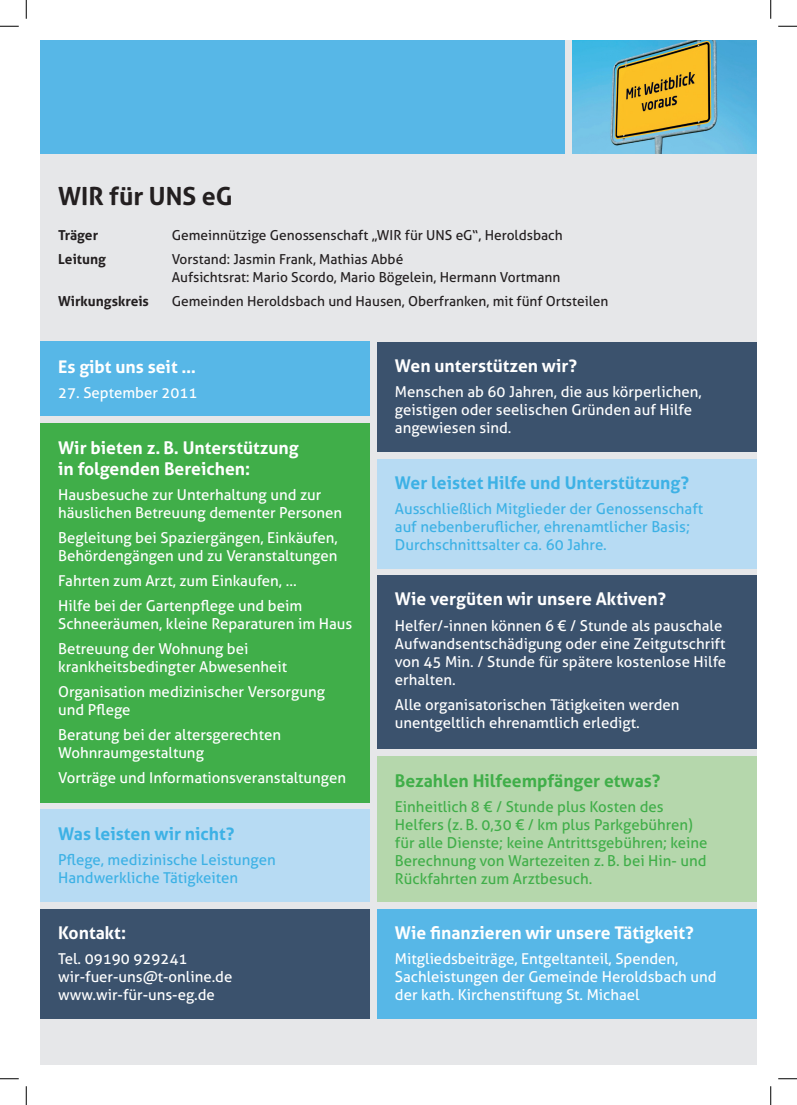
<style>
.page{position:relative;width:797px;height:1105px;background:#fff}
.page>*{position:absolute;margin:0;border:0;box-sizing:border-box;transform-origin:0 0}
.t1{font:700 25px "Aller";color:#231f20}
.t2{font:700 17.5px/21px "Aller";color:#fff}
.t3{font:700 17.5px "Aller";color:#3db1e5}
.t4{font:700 17.5px "Aller";color:#40ae49}
.t5{font:15px/18px "Aller";color:#fff}
.t6{font:15px/18px "Aller";color:#40ae49}
.t7{font:15px/18px "Aller";color:#3db1e5}
.t8{font:13.75px/17.5px "Aller";color:#231f20}
.t9{font:700 13.75px "Aller";color:#231f20}
</style>
<div class="page">
<div style="left:40px;top:40px;width:716px;height:1024px;background:#e6e7e9"></div>
<div style="left:40px;top:40px;width:525px;height:114px;background:#57b7e7"></div>
<img style="left:572px;top:40px;width:184px;height:114px">
<div style="left:40px;top:342px;width:330px;height:74px;background:#57b7e7"></div>
<div style="left:40px;top:909px;width:330px;height:109px;background:#3b526d"></div>
<div style="left:40px;top:423px;width:330px;height:379px;background:#40ae49"></div>
<div style="left:377px;top:342px;width:379px;height:109px;background:#3b526d"></div>
<div style="left:377px;top:756px;width:379px;height:145px;background:#b5d7ac"></div>
<div style="left:377px;top:575px;width:379px;height:174px;background:#3b526d"></div>
<div style="left:40px;top:809px;width:330px;height:92px;background:#b7dbf3"></div>
<div style="left:377px;top:909px;width:379px;height:109px;background:#57b7e7"></div>
<div style="left:377px;top:459px;width:379px;height:109px;background:#b7dbf3"></div>
<svg style="left:0;top:25px;width:19px;height:2px"></svg>
<svg style="left:778px;top:25px;width:19px;height:2px"></svg>
<svg style="left:0;top:1078px;width:19px;height:1px"></svg>
<svg style="left:778px;top:1078px;width:19px;height:1px"></svg>
<svg style="left:25px;top:0;width:2px;height:19px"></svg>
<svg style="left:25px;top:1086px;width:2px;height:19px"></svg>
<svg style="left:770px;top:0;width:1px;height:19px"></svg>
<svg style="left:770px;top:1086px;width:1px;height:19px"></svg>
<h1 class="t1" style="left:58px;top:180px;width:176px">WIR für UNS eG</h1>
<p class="t9" style="left:58px;top:226px;width:42px">Träger</p>
<p class="t8" style="left:172px;top:226px;width:392px">Gemeinnützige Genossenschaft „WIR für UNS eG“, Heroldsbach</p>
<p class="t9" style="left:58px;top:251px;width:49px">Leitung</p>
<p class="t8" style="left:172px;top:250px;width:390px">Vorstand: Jasmin Frank, Mathias Abbé<br>Aufsichtsrat: Mario Scordo, Mario Bögelein, Hermann Vortmann</p>
<p class="t9" style="left:58px;top:293px;width:92px">Wirkungskreis</p>
<p class="t8" style="left:172px;top:293px;width:438px">Gemeinden Heroldsbach und Hausen, Oberfranken, mit fünf Ortsteilen</p>
<p class="t2" style="left:58px;top:356px;width:139px">Es gibt uns seit …</p>
<p class="t5" style="left:58px;top:383px;width:141px">27. September 2011</p>
<p class="t2" style="left:58px;top:437px;width:242px">Wir bieten z. B. Unterstützung in folgenden Bereichen:</p>
<p class="t5" style="left:58px;top:485px;width:286px">Hausbesuche zur Unterhaltung und zur häuslichen Betreuung dementer Personen</p>
<p class="t5" style="left:58px;top:529px;width:281px">Begleitung bei Spaziergängen, Einkäufen,<br>Behördengängen und zu Veranstaltungen</p>
<p class="t5" style="left:58px;top:568px;width:245px;line-height:25.1px">Fahrten zum Arzt, zum Einkaufen, …<br>Hilfe bei der Gartenpflege und beim</p>
<p class="t5" style="left:58px;top:611px;width:296px;line-height:25.1px">Schneeräumen, kleine Reparaturen im Haus<br>Betreuung der Wohnung bei</p>
<p class="t5" style="left:58px;top:654px;width:268px;line-height:25.1px">krankheitsbedingter Abwesenheit<br>Organisation medizinischer Versorgung</p>
<p class="t5" style="left:58px;top:697px;width:224px;line-height:25.1px">und Pflege<br>Beratung bei der altersgerechten</p>
<p class="t5" style="left:58px;top:740px;width:289px;line-height:25.1px">Wohnraumgestaltung<br>Vorträge und Informationsveranstaltungen</p>
<p class="t3" style="left:58px;top:823px;width:178px">Was leisten wir nicht?</p>
<p class="t7" style="left:58px;top:850px;width:219px">Pflege, medizinische Leistungen<br>Handwerkliche Tätigkeiten</p>
<p class="t2" style="left:58px;top:922px;width:69px">Kontakt:</p>
<p class="t5" style="left:58px;top:950px;width:176px">Tel. 09190 929241 wir-fuer-uns@t-online.de www.wir-für-uns-eg.de</p>
<p class="t2" style="left:395px;top:355px;width:184px">Wen unterstützen wir?</p>
<p class="t5" style="left:395px;top:383px;width:308px">Menschen ab 60 Jahren, die aus körperlichen, geistigen oder seelischen Gründen auf Hilfe angewiesen sind.</p>
<p class="t3" style="left:395px;top:472px;width:295px">Wer leistet Hilfe und Unterstützung?</p>
<p class="t7" style="left:395px;top:500px;width:310px">Ausschließlich Mitglieder der Genossenschaft auf nebenberuflicher, ehrenamtlicher Basis;<br>Durchschnittsalter ca. 60 Jahre.</p>
<p class="t2" style="left:395px;top:589px;width:273px">Wie vergüten wir unsere Aktiven?</p>
<p class="t5" style="left:395px;top:616px;width:333px">Helfer/-innen können 6 € / Stunde als pauschale Aufwandsentschädigung oder eine Zeitgutschrift von 45 Min. / Stunde für spätere kostenlose Hilfe erhalten.</p>
<p class="t5" style="left:395px;top:695px;width:286px">Alle organisatorischen Tätigkeiten werden unentgeltlich ehrenamtlich erledigt.</p>
<p class="t4" style="left:395px;top:770px;width:267px">Bezahlen Hilfeempfänger etwas?</p>
<p class="t6" style="left:395px;top:798px;width:314px">Einheitlich 8 € / Stunde plus Kosten des Helfers (z. B. 0,30 € / km plus Parkgebühren) für alle Dienste; keine Antrittsgebühren; keine Berechnung von Wartezeiten z. B. bei Hin- und Rückfahrten zum Arztbesuch.</p>
<p class="t2" style="left:395px;top:922px;width:300px">Wie finanzieren wir unsere Tätigkeit?</p>
<p class="t5" style="left:395px;top:950px;width:323px">Mitgliedsbeiträge, Entgeltanteil, Spenden,<br>Sachleistungen der Gemeinde Heroldsbach und der kath. Kirchenstiftung St. Michael</p>
</div>
